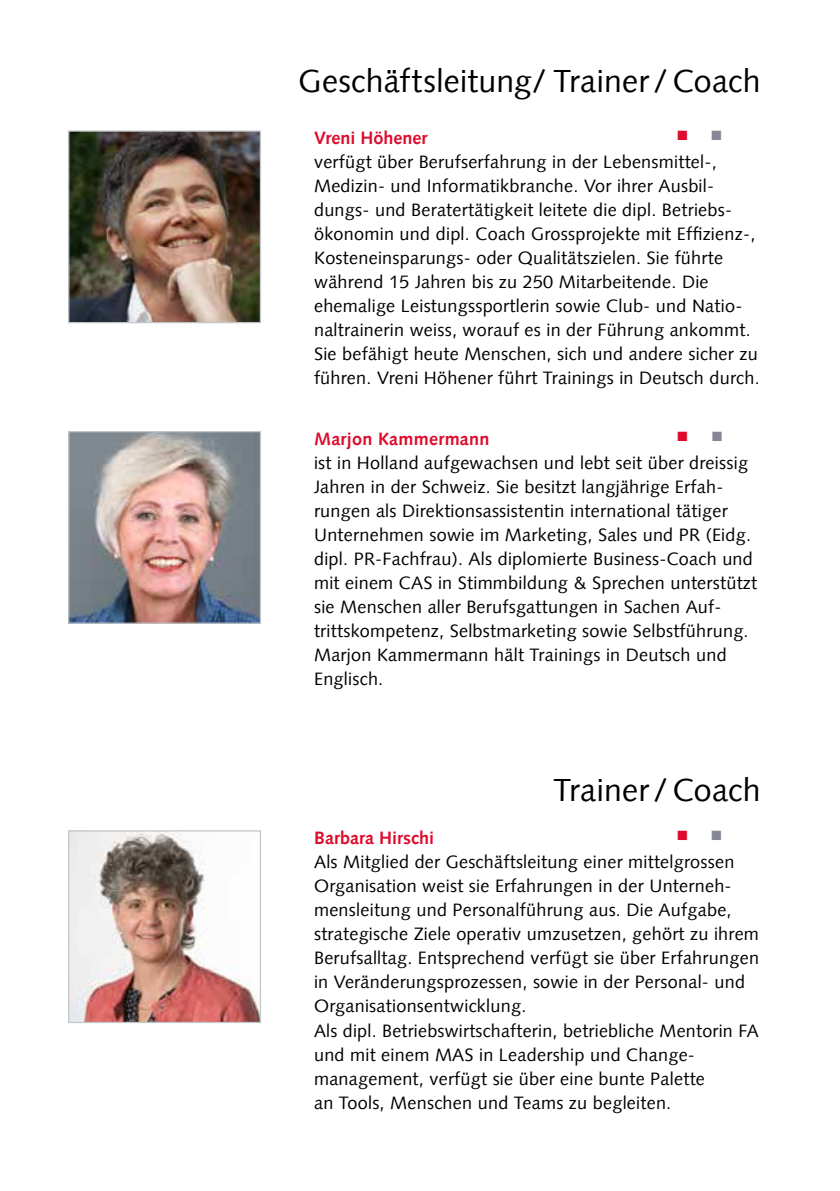
<style>
.page{position:relative;width:840px;height:1191px;background:#fff}
.page>*{position:absolute;margin:0;border:0;box-sizing:border-box;transform-origin:0 0}
.t1{font:32px "Syntax LT";letter-spacing:.01em;color:#000}
.t2{font:18px/24px "Syntax LT";letter-spacing:.015em;color:#000}
.t3{font:700 18px "Syntax LT";color:#dd0b2c}
</style>
<div class="page">
<img style="left:70px;top:132px;width:189px;height:189px">
<div style="left:68px;top:130px;width:193px;height:193px;border:1px solid #c2c7cb"></div>
<img style="left:70px;top:433px;width:189px;height:189px">
<div style="left:68px;top:431px;width:193px;height:193px;border:1px solid #c2c7cb"></div>
<img style="left:70px;top:832px;width:189px;height:189px">
<div style="left:68px;top:830px;width:193px;height:193px;border:1px solid #c2c7cb"></div>
<h1 class="t1" style="left:298px;top:62px;width:463px">Geschäftsleitung/ Trainer/ Coach</h1>
<p class="t3" style="left:314px;top:128px;width:115px">Vreni Höhener</p>
<p class="t2" style="left:314px;top:150px;width:447px">verfügt über Berufserfahrung in der Lebensmittel-, Medizin- und Informatikbranche. Vor ihrer Ausbil&shy;dungs- und Beratertätigkeit leitete die dipl. Betriebs&shy;ökonomin und dipl. Coach Grossprojekte mit Effizienz-, Kosteneinsparungs- oder Qualitätszielen. Sie führte während 15 Jahren bis zu 250 Mitarbeitende. Die ehemalige Leistungssportlerin sowie Club- und Natio&shy;naltrainerin weiss, worauf es in der Führung ankommt.<br>Sie befähigt heute Menschen, sich und andere sicher zu führen. Vreni Höhener führt Trainings in Deutsch durch.</p>
<p class="t3" style="left:314px;top:428px;width:177px">Marjon Kammermann</p>
<p class="t2" style="left:314px;top:451px;width:444px">ist in Holland aufgewachsen und lebt seit über dreissig Jahren in der Schweiz. Sie besitzt langjährige Erfah&shy;rungen als Direktionsassistentin international tätiger Unternehmen sowie im Marketing, Sales und PR (Eidg. dipl. PR-Fachfrau). Als diplomierte Business-Coach und mit einem CAS in Stimmbildung &amp; Sprechen unterstützt sie Menschen aller Berufsgattungen in Sachen Auf&shy;trittskompetenz, Selbstmarketing sowie Selbstführung.<br>Marjon Kammermann hält Trainings in Deutsch und Englisch.</p>
<h1 class="t1" style="left:553px;top:771px;width:208px">Trainer/ Coach</h1>
<p class="t3" style="left:314px;top:828px;width:121px">Barbara Hirschi</p>
<p class="t2" style="left:314px;top:850px;width:446px">Als Mitglied der Geschäftsleitung einer mittelgrossen Organisation weist sie Erfahrungen in der Unterneh&shy;mensleitung und Personalführung aus. Die Aufgabe, strategische Ziele operativ umzusetzen, gehört zu ihrem Berufsalltag. Entsprechend verfügt sie über Erfahrungen in Veränderungsprozessen, sowie in der Personal- und Organisationsentwicklung.<br>Als dipl. Betriebswirtschafterin, betriebliche Mentorin FA und mit einem MAS in Leadership und Change&shy;management, verfügt sie über eine bunte Palette<br>an Tools, Menschen und Teams zu begleiten.</p>
</div>
